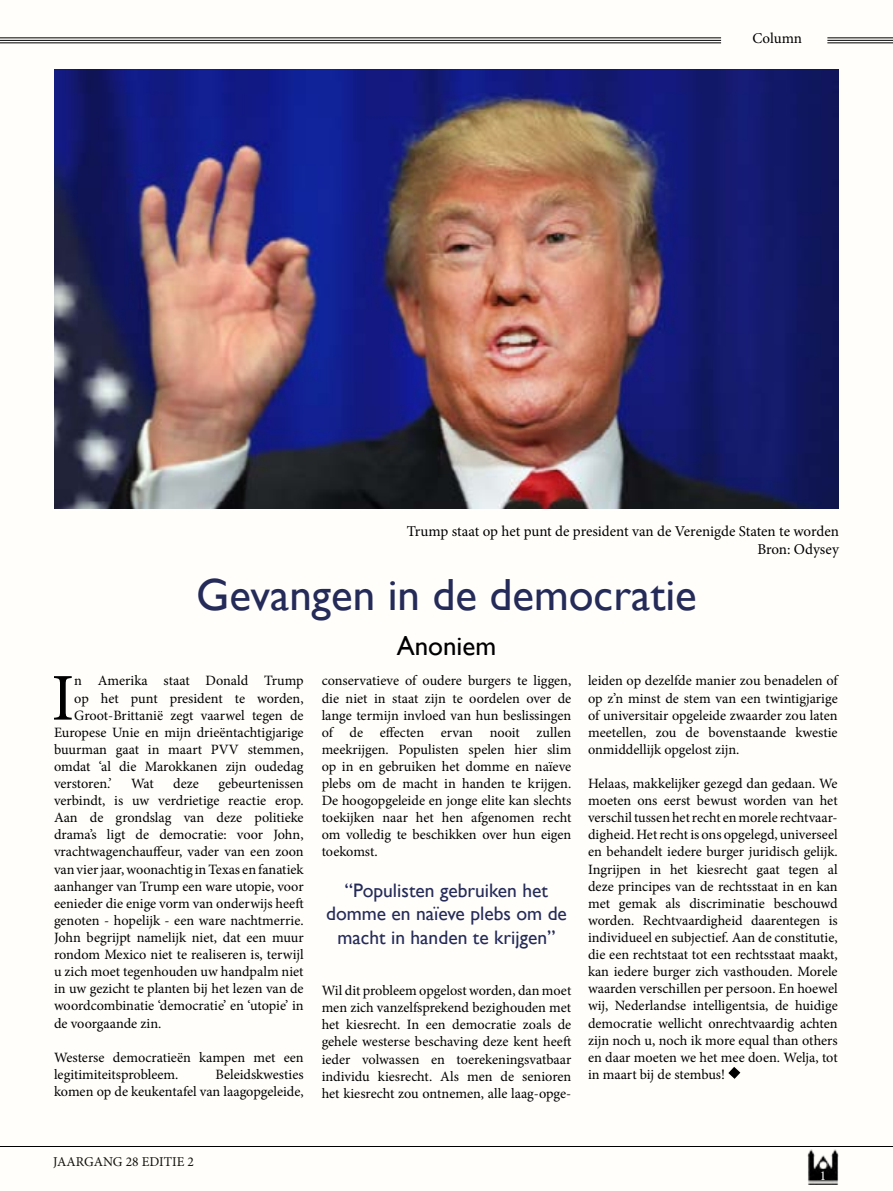
<style>
.page{position:relative;width:893px;height:1191px;background:#fff}
.page>*{position:absolute;margin:0;border:0;box-sizing:border-box;transform-origin:0 0}
.t1{font:66.9px "Minion Pro";color:#000}
.t2{font:45px "Gill Sans";color:#252b59}
.t3{font:27px "Gill Sans";color:#000}
.t4{font:19.5px/23.4px "Gill Sans";color:#252b59;text-align:center}
.t5{font:15px/18px "Minion Pro";color:#000;text-align:right}
.t6{font:14.25px/17.1px "Minion Pro";color:#000;text-align:justify}
.t7{font:13.5px "Minion Pro";color:#12110c}
.t8{font:13.5px "Minion Pro";color:#fff}
</style>
<div class="page">
<img style="left:807px;top:1149px;width:32px;height:35px">
<hr style="left:0;top:1146px;width:893px;height:1px;background:#000">
<hr style="left:0;top:37px;width:721px;height:1px;background:#000">
<hr style="left:0;top:40px;width:721px;height:1px;background:#000">
<hr style="left:0;top:42px;width:721px;height:1px;background:#000">
<hr style="left:827px;top:42px;width:66px;height:1px;background:#000">
<hr style="left:827px;top:40px;width:66px;height:1px;background:#000">
<hr style="left:827px;top:37px;width:66px;height:1px;background:#000">
<svg style="left:728px;top:1066px;width:13px;height:13px"></svg>
<img style="left:54px;top:69px;width:785px;height:440px">
<p class="t5" style="left:752px;top:29px;width:51px">Column</p>
<p class="t5" style="left:407px;top:522px;width:434px">Trump staat op het punt de president van de Verenigde Staten te worden<br>Bron: Odysey</p>
<h2 class="t2" style="left:196px;top:568px;width:502px">Gevangen in de democratie</h2>
<h3 class="t3" style="left:397px;top:630px;width:101px">Anoniem</h3>
<h1 class="t1" style="left:51px;top:653px;width:24px">I</h1>
<p class="t6" style="left:74px;top:672px;width:231px">n Amerika staat Donald Trump</p>
<p class="t6" style="left:74px;top:689px;width:231px">op het punt president te worden,</p>
<p class="t6" style="left:74px;top:706px;width:231px">Groot-Brittanië zegt vaarwel tegen de</p>
<p class="t6" style="left:54px;top:723px;width:251px">Europese Unie en mijn drieëntachtigjarige</p>
<p class="t6" style="left:54px;top:741px;width:251px">buurman gaat in maart PVV stemmen,</p>
<p class="t6" style="left:54px;top:758px;width:251px">omdat ‘al die Marokkanen zijn oudedag</p>
<p class="t6" style="left:54px;top:775px;width:59px">verstoren.’</p>
<p class="t6" style="left:131px;top:775px;width:24px">Wat</p>
<p class="t6" style="left:173px;top:775px;width:27px">deze</p>
<p class="t6" style="left:54px;top:775px;width:251px;text-indent:164px">gebeurtenissen verbindt, is uw verdrietige reactie erop.<br>Aan de grondslag van deze politieke drama’s ligt de democratie: voor John, vrachtwagenchauffeur, vader van een zoon van vier jaar, woonachtig in Texas en fanatiek aanhanger van Trump een ware utopie, voor eenieder die enige vorm van onderwijs heeft genoten - hopelijk - een ware nachtmerrie.<br>John begrijpt namelijk niet, dat een muur rondom Mexico niet te realiseren is, terwijl u zich moet tegenhouden uw handpalm niet in uw gezicht te planten bij het lezen van de woordcombinatie ‘democratie’ en ‘utopie’ in de voorgaande zin.</p>
<p class="t6" style="left:54px;top:1048px;width:251px">Westerse democratieën kampen met een legitimiteitsprobleem.</p>
<p class="t6" style="left:54px;top:1065px;width:251px;text-align:right">Beleidskwesties<br>komen op de keukentafel van laagopgeleide,</p>
<p class="t6" style="left:322px;top:672px;width:251px">conservatieve of oudere burgers te liggen, die niet in staat zijn te oordelen over de lange termijn invloed van hun beslissingen of de effecten ervan nooit zullen meekrijgen. Populisten spelen hier slim op in en gebruiken het domme en naïeve plebs om de macht in handen te krijgen.<br>De hoogopgeleide en jonge elite kan slechts toekijken naar het hen afgenomen recht om volledig te beschikken over hun eigen toekomst.</p>
<h3 class="t4" style="left:326px;top:879px;width:242px">“Populisten gebruiken het domme en naïeve plebs om de macht in handen te krijgen”</h3>
<p class="t6" style="left:322px;top:982px;width:251px">Wil dit probleem opgelost worden, dan moet men zich vanzelfsprekend bezighouden met het kiesrecht. In een democratie zoals de gehele westerse beschaving deze kent heeft ieder volwassen en toerekeningsvatbaar individu kiesrecht. Als men de senioren het kiesrecht zou ontnemen, alle laag-opge-</p>
<p class="t6" style="left:588px;top:672px;width:251px">leiden op dezelfde manier zou benadelen of op z’n minst de stem van een twintigjarige of universitair opgeleide zwaarder zou laten meetellen, zou de bovenstaande kwestie onmiddellijk opgelost zijn.</p>
<p class="t6" style="left:588px;top:775px;width:251px">Helaas, makkelijker gezegd dan gedaan. We moeten ons eerst bewust worden van het verschil tussen het recht en morele rechtvaar&shy;digheid. Het recht is ons opgelegd, universeel en behandelt iedere burger juridisch gelijk.<br>Ingrijpen in het kiesrecht gaat tegen al deze principes van de rechtsstaat in en kan met gemak als discriminatie beschouwd worden. Rechtvaardigheid daarentegen is individueel en subjectief. Aan de constitutie, die een rechtstaat tot een rechtsstaat maakt, kan iedere burger zich vasthouden. Morele waarden verschillen per persoon. En hoewel wij, Nederlandse intelligentsia, de huidige democratie wellicht onrechtvaardig achten zijn noch u, noch ik more equal than others en daar moeten we het mee doen. Welja, tot in maart bij de stembus!</p>
<p class="t7" style="left:53px;top:1152px;width:142px">JAARGANG 28 EDITIE 2</p>
<p class="t8" style="left:820px;top:1166px;width:8px">1</p>
</div>
